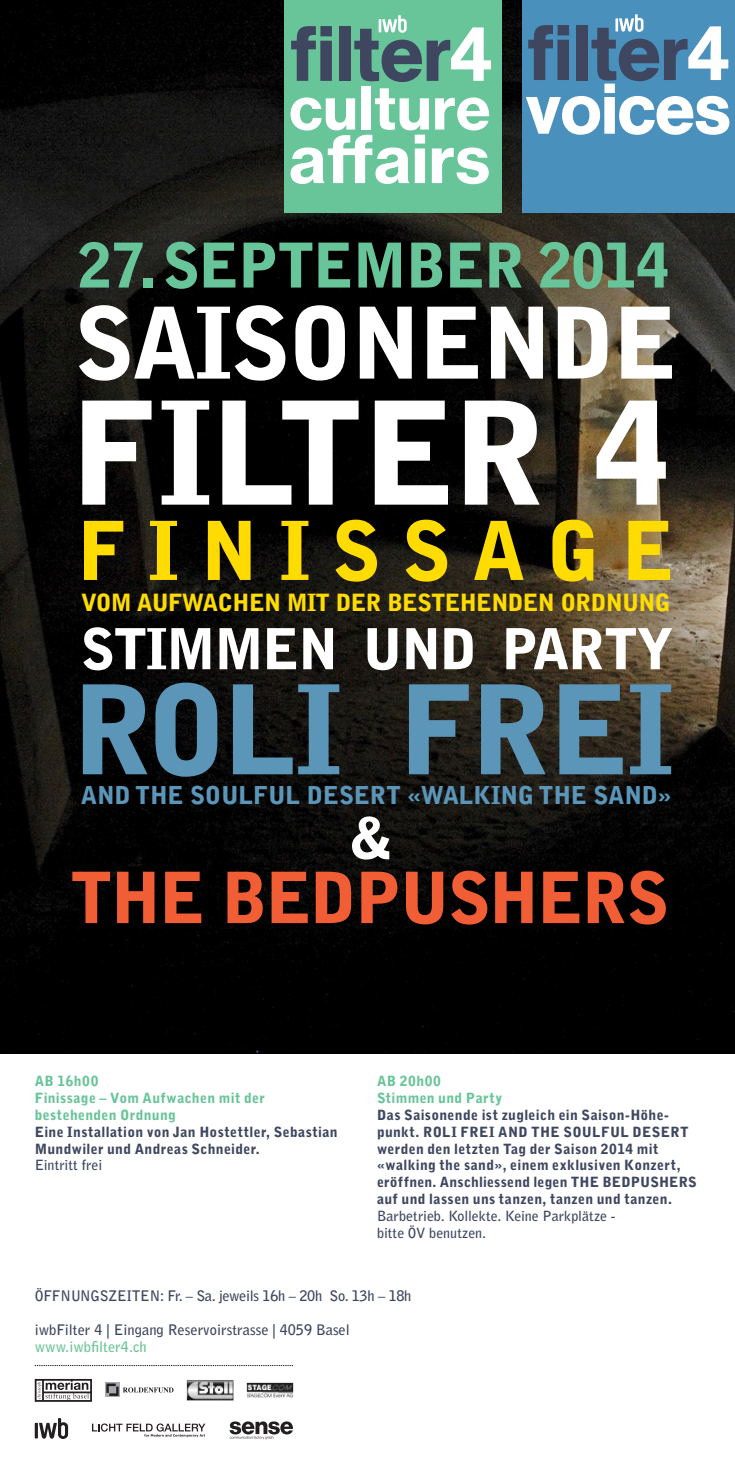
<style>
.page{position:relative;width:735px;height:1474px;background:#fff}
.page>*{position:absolute;margin:0;border:0;box-sizing:border-box;transform-origin:0 0}
.t1{font:900 141.75px "Bell Gothic Std";letter-spacing:-.01em;color:#fff}
.t2{font:900 122.5px "Bell Gothic Std";letter-spacing:-.03em;color:#5b96b9}
.t3{font:900 98px "Bell Gothic Std";letter-spacing:-.025em;color:#fff}
.t4{font:900 80.5px "Bell Gothic Std";letter-spacing:.26em;color:#ffdc01}
.t5{font:900 70px "Bell Gothic Std";letter-spacing:-.03em;color:#f15d34}
.t6{font:900 61.25px "Bell Gothic Std";letter-spacing:-.025em;color:#68c499}
.t7{font:900 56px "Bell Gothic Std";letter-spacing:-.03em;color:#fff}
.t8{font:900 24.5px "Bell Gothic Std";letter-spacing:-.01em;color:#5b96b9}
.t9{font:900 23.62px "Bell Gothic Std";letter-spacing:-.03em;color:#ffdc01}
.t10{font:700 14.53px "Bell Gothic Std";letter-spacing:-.02em;color:#3f465f}
.t11{font:700 14.53px "Bell Gothic Std";color:#3f465f}
.t12{font:700 14.53px "Bell Gothic Std";color:#68c499}
.t13{font:900 14px/16.8px "Bell Gothic Std";letter-spacing:.02em;color:#3f465f}
.t14{font:900 14px/16.8px "Bell Gothic Std";letter-spacing:.025em;color:#68c499}
.t15{font:700 14px/16.8px "Bell Gothic Std";color:#3f465f}
</style>
<div class="page">
<img style="left:0;top:0;width:734px;height:1053px">
<div style="left:284px;top:0;width:217px;height:212px;background:#68c499"></div>
<svg style="left:291px;top:26px;width:41px;height:55px"></svg>
<div style="left:339px;top:26px;width:11px;height:55px;background:#3f465f"></div>
<div style="left:361px;top:86px;width:9px;height:43px;background:#fff"></div>
<svg style="left:290px;top:88px;width:199px;height:96px"></svg>
<svg style="left:354px;top:15px;width:136px;height:67px"></svg>
<div style="left:522px;top:0;width:212px;height:212px;background:#4a90bd"></div>
<svg style="left:526px;top:14px;width:203px;height:121px"></svg>
<svg style="left:105px;top:1382px;width:14px;height:14px"></svg>
<svg style="left:106px;top:1383px;width:67px;height:12px"></svg>
<hr style="left:35px;top:1422px;width:3px;height:16px;background:#231f20">
<svg style="left:39px;top:1418px;width:29px;height:20px"></svg>
<img style="left:187px;top:1380px;width:46px;height:20px">
<img style="left:246px;top:1382px;width:47px;height:15px">
<svg style="left:35px;top:1378px;width:57px;height:23px"></svg>
<svg style="left:35px;top:1365px;width:258px;height:1px"></svg>
<svg style="left:92px;top:1423px;width:113px;height:14px"></svg>
<svg style="left:229px;top:1421px;width:64px;height:18px"></svg>
<h3 class="t6" style="left:78px;top:230px;width:593px">27.SEPTEMBER 2014</h3>
<h3 class="t3" style="left:74px;top:286px;width:605px">SAISONENDE</h3>
<h1 class="t1" style="left:71px;top:371px;width:602px">FILTER 4</h1>
<h3 class="t4" style="left:78px;top:504px;width:598px">FINISSAGE</h3>
<h3 class="t9" style="left:81px;top:589px;width:590px">VOM AUFWACHEN MIT DER BESTEHENDEN ORDNUNG</h3>
<h3 class="t7" style="left:81px;top:616px;width:594px">STIMMEN UND PARTY</h3>
<h2 class="t2" style="left:72px;top:659px;width:603px">ROLI FREI</h2>
<h3 class="t8" style="left:81px;top:781px;width:592px">AND THE SOULFUL DESERT «WALKING THE SAND»</h3>
<h3 class="t7" style="left:349px;top:805px;width:45px">&amp;</h3>
<h3 class="t5" style="left:70px;top:857px;width:600px">THE BEDPUSHERS</h3>
<p class="t14" style="left:35px;top:1073px;width:231px">AB 16h00<br>Finissage – Vom Aufwachen mit der bestehenden Ordnung</p>
<p class="t13" style="left:35px;top:1123px;width:304px">Eine Installation von Jan Hostettler, Sebastian<br>Mundwiler und Andreas Schneider.</p>
<p class="t15" style="left:35px;top:1157px;width:69px">Eintritt frei</p>
<p class="t14" style="left:377px;top:1073px;width:127px">AB 20h00<br>Stimmen und Party</p>
<p class="t13" style="left:377px;top:1106px;width:321px">Das Saisonende ist zugleich ein Saison-Höhe&shy;punkt. ROLI FREI AND THE SOULFUL DESERT werden den letzten Tag der Saison 2014 mit «walking the sand», einem exklusiven Konzert, eröffnen. Anschliessend legen THE BEDPUSHERS auf und lassen uns tanzen, tanzen und tanzen.</p>
<p class="t15" style="left:377px;top:1207px;width:240px">Barbetrieb. Kollekte. Keine Parkplätze - bitte ÖV benutzen.</p>
<p class="t10" style="left:35px;top:1286px;width:378px">ÖFFNUNGSZEITEN: Fr. – Sa. jeweils 16h – 20h So. 13h – 18h</p>
<p class="t11" style="left:35px;top:1320px;width:316px">iwbFilter 4 | Eingang Reservoirstrasse | 4059 Basel</p>
<p class="t12" style="left:35px;top:1337px;width:113px">www.iwbfilter4.ch</p>
</div>
